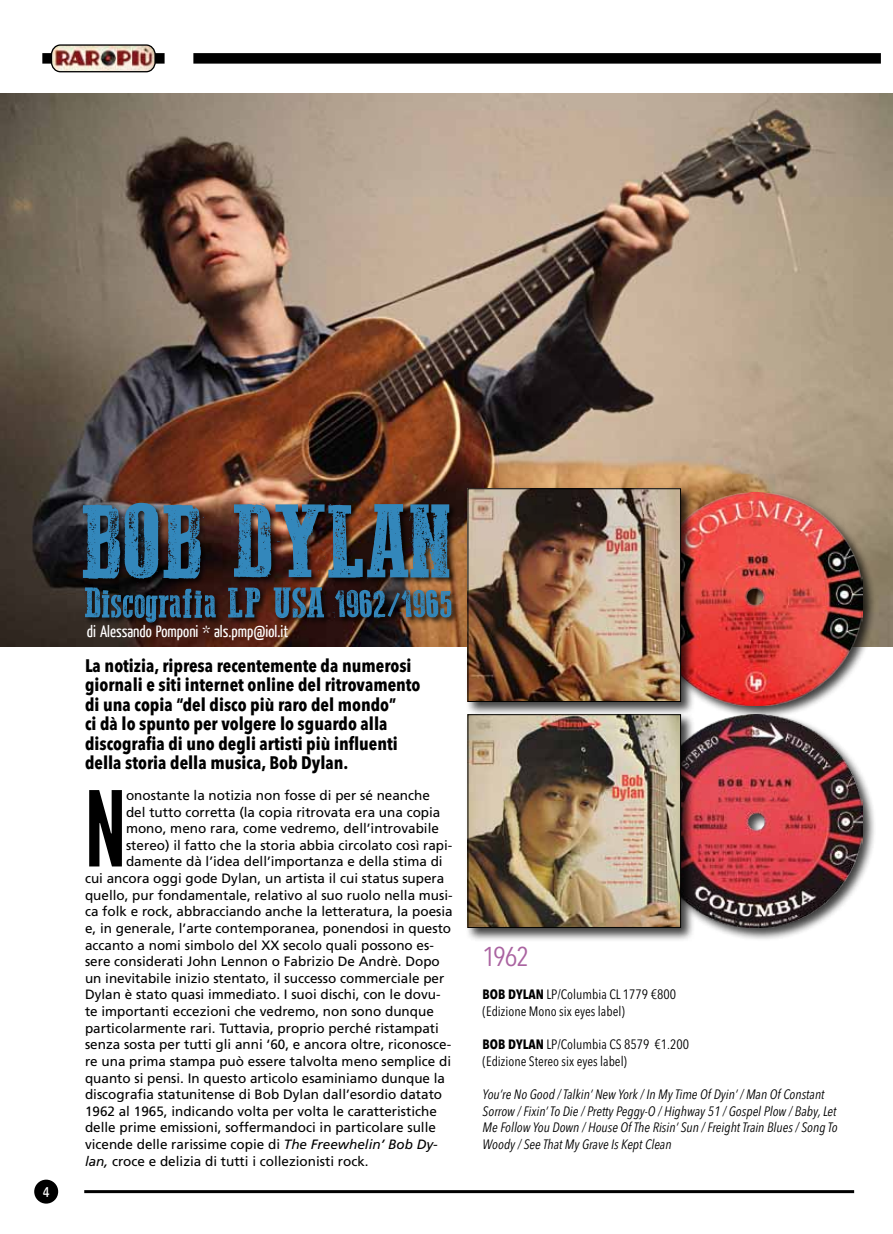
<style>
.page{position:relative;width:893px;height:1234px;background:#fff}
.page>*{position:absolute;margin:0;border:0;box-sizing:border-box;transform-origin:0 0}
.t1{font:103.8px "League Gothic";color:#000}
.t2{font:condensed 27px "Avenir Next LT Pro";color:#aa64a1}
.t3{font:700 condensed 18px/19.5px "Avenir Next LT Pro";color:#000}
.t4{font:16.5px "Yanone Kaffeesatz";color:#fff}
.t5{font:13.5px "Frutiger";color:#000}
.t6{font:italic condensed 13.5px/16.6px "Avenir Next LT Pro";color:#000}
.t7{font:condensed 13.5px/16.6px "Avenir Next LT Pro";color:#000}
.s1{font-style:italic}
.s2{font-weight:700}
</style>
<div class="page">
<img style="left:0;top:94px;width:893px;height:553px">
<div style="left:193px;top:53px;width:688px;height:11px;background:#000"></div>
<div style="left:42px;top:53px;width:123px;height:11px;background:#000"></div>
<hr style="left:84px;top:1189px;width:770px;height:3px;background:#000">
<div style="left:34px;top:1179px;width:24px;height:24px;background:#000;border-radius:50%"></div>
<img style="left:51px;top:46px;width:103px;height:26px">
<div style="left:51px;top:44px;width:105px;height:28px;border:1px solid #000;border-radius:9px"></div>
<div style="left:647px;top:490px;width:229px;height:229px;background:#000;opacity:.75"></div>
<img style="left:695px;top:492px;width:167px;height:213px">
<div style="left:647px;top:712px;width:229px;height:229px;background:#000;opacity:.75"></div>
<img style="left:695px;top:714px;width:167px;height:213px">
<div style="left:465px;top:486px;width:230px;height:229px;background:#000;opacity:.75"></div>
<img style="left:470px;top:490px;width:209px;height:209px">
<div style="left:468px;top:488px;width:213px;height:213px;border:1px solid #000"></div>
<div style="left:465px;top:712px;width:230px;height:229px;background:#000;opacity:.75"></div>
<img style="left:470px;top:716px;width:209px;height:209px">
<div style="left:468px;top:714px;width:213px;height:213px;border:1px solid #000"></div>
<div style="left:81px;top:500px;width:377px;height:88px;background:#000;opacity:.75"></div>
<div style="left:83px;top:585px;width:377px;height:44px;background:#000;opacity:.75"></div>
<img style="left:83px;top:502px;width:370px;height:123px">
<p class="t4" style="left:43px;top:1180px;width:8px">4</p>
<p class="t4" style="left:87px;top:620px;width:203px">di Alessando Pomponi * als.pmp@iol.it</p>
<p class="t3" style="left:85px;top:655px;width:337px">La notizia, ripresa recentemente da numerosi giornali e siti internet online del ritrovamento di una copia “del disco più raro del mondo”<br>ci dà lo spunto per volgere lo sguardo alla discografia di uno degli artisti più influenti della storia della musica, Bob Dylan.</p>
<h1 class="t1" style="left:85px;top:767px;width:43px">N</h1>
<p class="t5" style="left:126px;top:787px;width:305px">onostante la notizia non fosse di per sé neanche</p>
<p class="t5" style="left:126px;top:803px;width:316px">del tutto corretta (la copia ritrovata era una copia</p>
<p class="t5" style="left:126px;top:820px;width:314px">mono, meno rara, come vedremo, dell’introvabile</p>
<p class="t5" style="left:126px;top:837px;width:328px">stereo) il fatto che la storia abbia circolato così rapi-</p>
<p class="t5" style="left:126px;top:853px;width:318px">damente dà l’idea dell’importanza e della stima di</p>
<p class="t5" style="left:85px;top:870px;width:361px">cui ancora oggi gode Dylan, un artista il cui status supera</p>
<p class="t5" style="left:85px;top:886px;width:369px">quello, pur fondamentale, relativo al suo ruolo nella musi-</p>
<p class="t5" style="left:85px;top:903px;width:369px">ca folk e rock, abbracciando anche la letteratura, la poesia</p>
<p class="t5" style="left:85px;top:920px;width:368px">e, in generale, l’arte contemporanea, ponendosi in questo</p>
<p class="t5" style="left:85px;top:936px;width:350px">accanto a nomi simbolo del XX secolo quali possono es-</p>
<p class="t5" style="left:85px;top:953px;width:356px">sere considerati John Lennon o Fabrizio De Andrè. Dopo</p>
<p class="t5" style="left:85px;top:969px;width:361px">un inevitabile inizio stentato, il successo commerciale per</p>
<p class="t5" style="left:85px;top:986px;width:357px">Dylan è stato quasi immediato. I suoi dischi, con le dovu-</p>
<p class="t5" style="left:85px;top:1003px;width:350px">te importanti eccezioni che vedremo, non sono dunque</p>
<p class="t5" style="left:85px;top:1019px;width:355px">particolarmente rari. Tuttavia, proprio perché ristampati</p>
<p class="t5" style="left:85px;top:1036px;width:368px">senza sosta per tutti gli anni ‘60, e ancora oltre, riconosce-</p>
<p class="t5" style="left:85px;top:1052px;width:368px">re una prima stampa può essere talvolta meno semplice di</p>
<p class="t5" style="left:85px;top:1069px;width:362px">quanto si pensi. In questo articolo esaminiamo dunque la</p>
<p class="t5" style="left:85px;top:1086px;width:359px">discografia statunitense di Bob Dylan dall’esordio datato</p>
<p class="t5" style="left:85px;top:1102px;width:353px">1962 al 1965, indicando volta per volta le caratteristiche</p>
<p class="t5" style="left:85px;top:1119px;width:352px">delle prime emissioni, soffermandoci in particolare sulle</p>
<p class="t5" style="left:85px;top:1135px;width:354px">vicende delle rarissime copie di <span class="s1">The Freewhelin’ Bob Dy-</span></p>
<p class="t5" style="left:85px;top:1152px;width:285px"><span class="s1">lan,</span> croce e delizia di tutti i collezionisti rock.</p>
<h2 class="t2" style="left:483px;top:940px;width:48px">1962</h2>
<p class="t7" style="left:483px;top:986px;width:195px"><span class="s2">BOB DYLAN</span> LP/Columbia CL 1779 €800 (Edizione Mono six eyes label)</p>
<p class="t7" style="left:483px;top:1035px;width:208px"><span class="s2">BOB DYLAN</span> LP/Columbia CS 8579 €1.200 (Edizione Stereo six eyes label)</p>
<p class="t6" style="left:483px;top:1085px;width:357px">You’re No Good / Talkin’ New York / In My Time Of Dyin’ / Man Of Constant Sorrow / Fixin’ To Die / Pretty Peggy-O / Highway 51 / Gospel Plow / Baby, Let Me Follow You Down / House Of The Risin’ Sun / Freight Train Blues / Song To Woody / See That My Grave Is Kept Clean</p>
</div>
